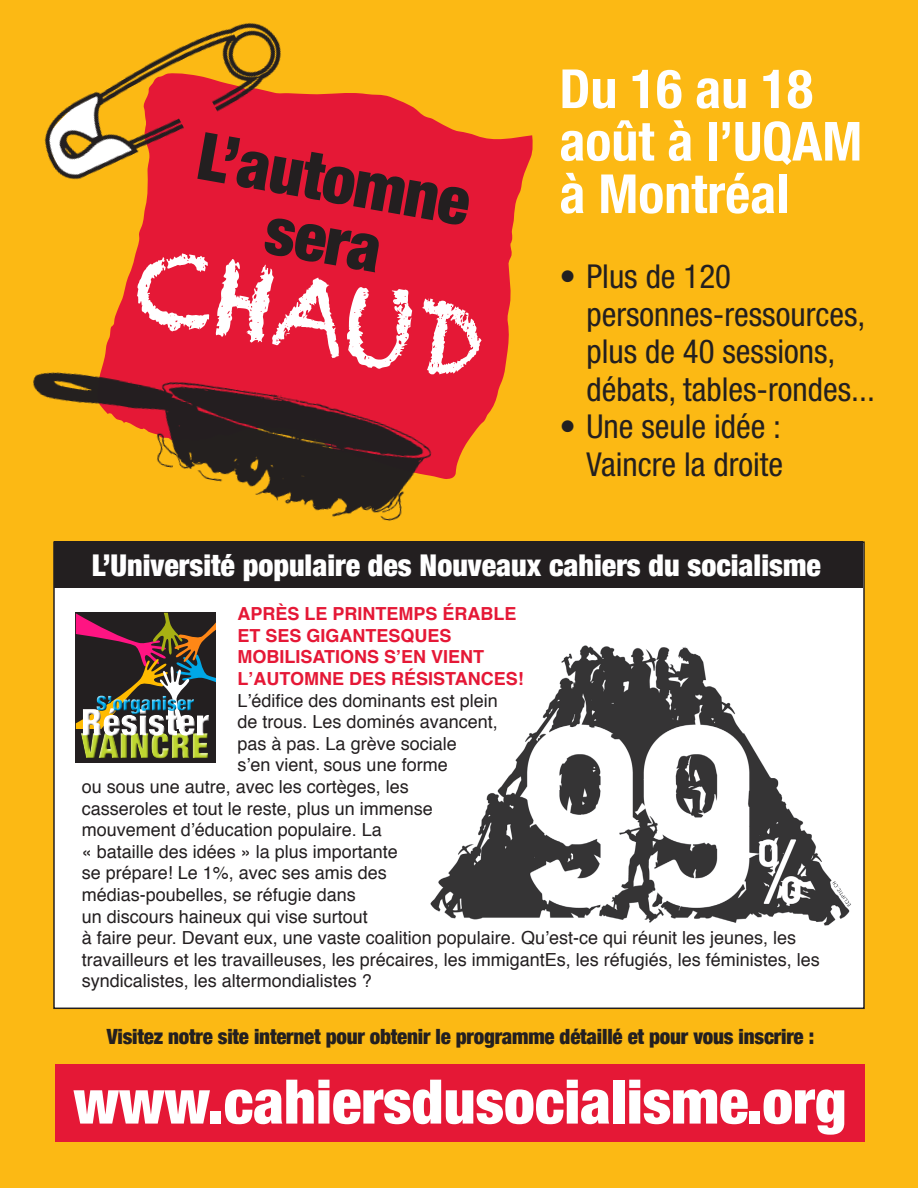
<style>
.page{position:relative;width:918px;height:1188px;background:#fcb914}
.page>*{position:absolute;margin:0;border:0;box-sizing:border-box;transform-origin:0 0}
.t1{font:100.5px "Chalkduster";color:#fff}
.t2{font:900 condensed 66.15px "Helvetica Neue";color:#231f20}
.t3{font:900 condensed 61.5px "Helvetica Neue";color:#fff}
.t4{font:700 condensed 54px/52.5px "Helvetica Neue";color:#fff}
.t5{font:condensed 33px/37.5px "Helvetica Neue";color:#231f20}
.t6{font:900 condensed 30px "Helvetica Neue";color:#fff}
.t7{font:900 condensed 21px "Helvetica Neue";letter-spacing:-.01em;color:#231f20}
.t8{font:18px "Helvetica";color:#231f20}
.t9{font:700 18px "Helvetica";color:#e51836}
</style>
<div class="page">
<div style="left:54px;top:542px;width:810px;height:466px;background:#fff"></div>
<div style="left:55px;top:1064px;width:810px;height:78px;background:#e51836"></div>
<div style="left:54px;top:541px;width:809px;height:47px;background:#231f20"></div>
<svg style="left:136px;top:93px;width:397px;height:371px;fill:#e51836"></svg>
<img style="left:44px;top:22px;width:257px;height:174px">
<svg style="left:175px;top:94px;width:48px;height:46px;background:#d91834"></svg>
<img style="left:33px;top:251px;width:424px;height:270px">
<img style="left:430px;top:645px;width:421px;height:280px">
<div style="left:76px;top:729px;width:140px;height:34px;background:#231f20"></div>
<svg style="left:76px;top:613px;width:140px;height:116px;background:#4d3531"></svg>
<div style="left:79px;top:695px;width:131px;height:64px;background:#fff;opacity:.75"></div>
<div style="left:84px;top:695px;width:126px;height:66px;background:#231f20;opacity:.75"></div>
<p class="t2" style="left:206px;top:115px;width:277px;rotate:10deg">L’automne</p>
<p class="t2" style="left:273px;top:189px;width:118px;rotate:10deg">sera</p>
<p class="t1" style="left:146px;top:225px;width:356px;rotate:10deg">CHAUD</p>
<p class="t4" style="left:559px;top:62px;width:304px">Du 16 au 18 août à l’UQAM à Montréal</p>
<p class="t5" style="left:586px;top:257px;width:290px;text-indent:-27px">• Plus de 120 personnes-ressources, plus de 40 sessions, débats, tables-rondes...</p>
<p class="t5" style="left:559px;top:407px;width:223px">• Une seule idée :</p>
<p class="t5" style="left:586px;top:445px;width:198px">Vaincre la droite</p>
<p class="t6" style="left:92px;top:547px;width:731px">L’Université populaire des Nouveaux cahiers du socialisme</p>
<p class="t9" style="left:238px;top:599px;width:281px">APRÈS LE PRINTEMPS ÉRABLE</p>
<p class="t9" style="left:238px;top:621px;width:216px">ET SES GIGANTESQUES</p>
<p class="t9" style="left:238px;top:642px;width:248px">MOBILISATIONS S’EN VIENT</p>
<p class="t9" style="left:238px;top:664px;width:288px">L’AUTOMNE DES RÉSISTANCES!</p>
<p class="t8" style="left:238px;top:686px;width:262px">L’édifice des dominants est plein</p>
<p class="t8" style="left:238px;top:708px;width:262px">de trous. Les dominés avancent,</p>
<p class="t8" style="left:238px;top:730px;width:221px">pas à pas. La grève sociale</p>
<p class="t8" style="left:238px;top:751px;width:212px">s’en vient, sous une forme</p>
<p class="t8" style="left:82px;top:773px;width:329px">ou sous une autre, avec les cortèges, les</p>
<p class="t8" style="left:82px;top:794px;width:353px">casseroles et tout le reste, plus un immense</p>
<p class="t8" style="left:82px;top:816px;width:302px">mouvement d’éducation populaire. La</p>
<p class="t8" style="left:82px;top:838px;width:318px">« bataille des idées » la plus importante</p>
<p class="t8" style="left:82px;top:859px;width:307px">se prépare! Le 1%, avec ses amis des</p>
<p class="t8" style="left:82px;top:881px;width:276px">médias-poubelles, se réfugie dans</p>
<p class="t8" style="left:82px;top:902px;width:288px">un discours haineux qui vise surtout</p>
<p class="t8" style="left:82px;top:924px;width:716px">à faire peur. Devant eux, une vaste coalition populaire. Qu’est-ce qui réunit les jeunes, les</p>
<p class="t8" style="left:82px;top:946px;width:740px">travailleurs et les travailleuses, les précaires, les immigantEs, les réfugiés, les féministes, les</p>
<p class="t8" style="left:82px;top:967px;width:292px">syndicalistes, les altermondialistes ?</p>
<p class="t7" style="left:107px;top:1024px;width:709px">Visitez notre site internet pour obtenir le programme détaillé et pour vous inscrire :</p>
<p class="t3" style="left:73px;top:1064px;width:775px">www.cahiersdusocialisme.org</p>
</div>
